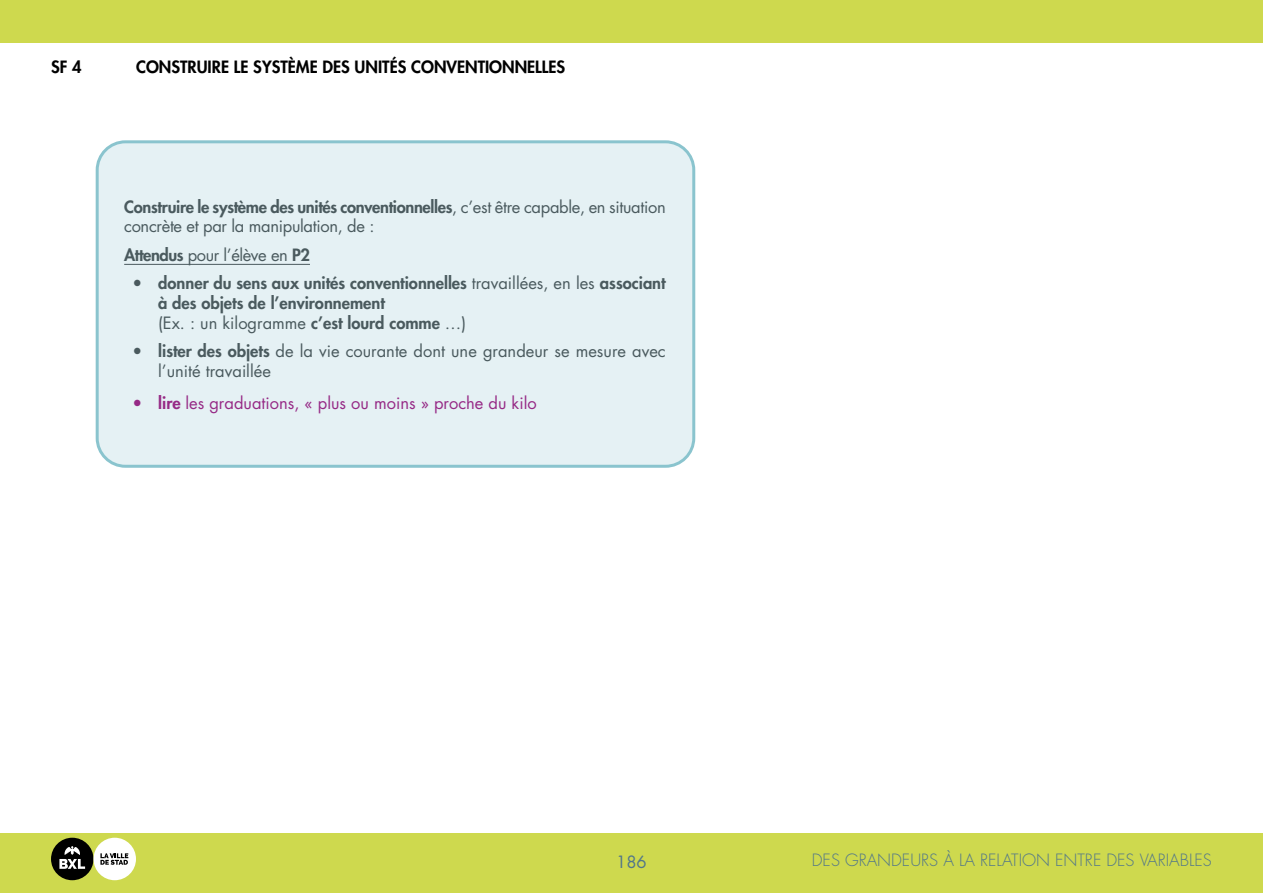
<style>
.page{position:relative;width:1263px;height:893px;background:#fff}
.page>*{position:absolute;margin:0;border:0;box-sizing:border-box;transform-origin:0 0}
.t1{font:800 16.5px/28.3px "Futura Std";color:#4a5a5e}
.t2{font:16.5px/19.8px "Futura Std";letter-spacing:-.02em;color:#4a5a5e}
.t3{font:16.5px/19.8px "Futura Std";color:#4a5a5e}
.t4{font:800 16.5px "Futura Std";color:#000}
.t5{font:16.5px "Futura Std";color:#962a86}
.t6{font:300 16.5px "Futura Std";color:#51768a}
.t7{font:16.5px "Futura Std";color:#51768a}
.s1{font-weight:800}
.s2{font-weight:400}
</style>
<div class="page">
<div style="left:0;top:833px;width:1263px;height:60px;background:#ced94e"></div>
<div style="left:0;top:0;width:1263px;height:43px;background:#ced94e"></div>
<div style="left:51px;top:838px;width:43px;height:42px;background:#000;border-radius:50%"></div>
<svg style="left:59px;top:846px;width:26px;height:23px"></svg>
<div style="left:94px;top:838px;width:42px;height:42px;background:#fff;border-radius:50%"></div>
<svg style="left:100px;top:853px;width:28px;height:12px"></svg>
<div style="left:97px;top:142px;width:597px;height:324px;background:#e5f1f4;border-radius:28px"></div>
<hr style="left:124px;top:264px;width:186px;height:1px;background:#4a5a5e">
<div style="left:96px;top:140px;width:599px;height:328px;border:3px solid #8ac4ce;border-radius:28px"></div>
<p class="t4" style="left:51px;top:57px;width:32px">SF 4</p>
<p class="t4" style="left:136px;top:57px;width:431px">CONSTRUIRE LE SYSTÈME DES UNITÉS CONVENTIONNELLES</p>
<p class="t2" style="left:124px;top:197px;width:543px"><span class="s1">Construire le système des unités conventionnelles</span>, c’est être capable, en situation concrète et par la manipulation, de :</p>
<p class="t1" style="left:158px;top:240px;width:509px;text-indent:-34px">Attendus <span class="s2">pour l’élève en</span> P2<br>donner du sens aux unités conventionnelles <span class="s2">travaillées, en les</span> associant</p>
<p class="t1" style="left:158px;top:293px;width:309px;line-height:19.8px">à des objets de l’environnement<br><span class="s2">(Ex. : un kilogramme</span> c’est lourd comme <span class="s2">…)</span></p>
<p class="t3" style="left:158px;top:341px;width:509px"><span class="s1">lister des objets</span> de la vie courante dont une grandeur se mesure avec l’unité travaillée</p>
<p class="t5" style="left:158px;top:393px;width:380px"><span class="s1">lire</span> les graduations, « plus ou moins » proche du kilo</p>
<p class="t7" style="left:616px;top:852px;width:32px">186</p>
<p class="t6" style="left:812px;top:850px;width:402px">DES GRANDEURS À LA RELATION ENTRE DES VARIABLES</p>
</div>
